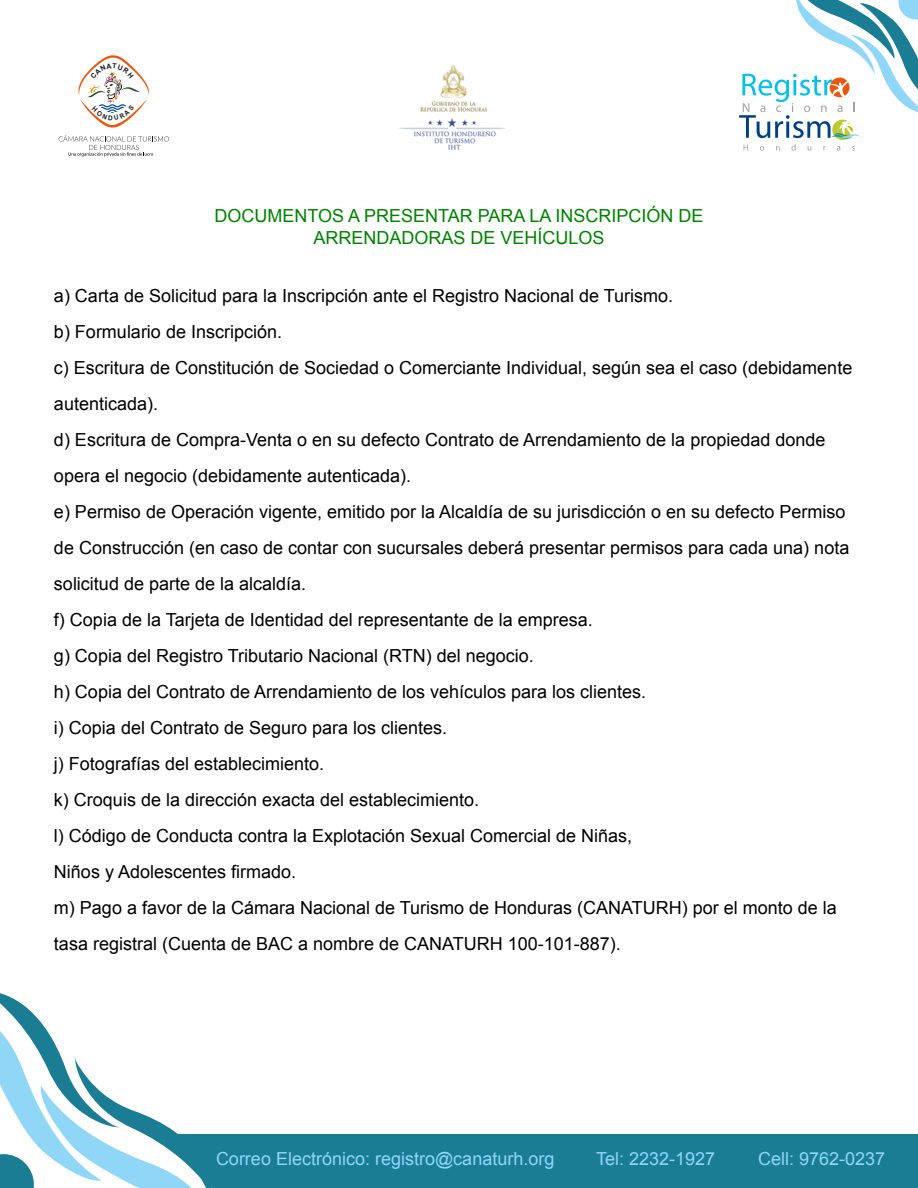
<style>
.page{position:relative;width:918px;height:1188px;background:#fff}
.page>*{position:absolute;margin:0;border:0;box-sizing:border-box;transform-origin:0 0}
.t1{font:18px/36px "Arial";color:#000}
.t2{font:18px "Arial";color:#8fd6f7}
.t3{font:18px/21.6px "Arial";color:#008100;text-align:center}
</style>
<div class="page">
<svg style="left:739px;top:0;width:179px;height:151px"></svg>
<img style="left:399px;top:65px;width:106px;height:85px">
<svg style="left:0;top:993px;width:918px;height:195px"></svg>
<svg style="left:59px;top:55px;width:110px;height:102px"></svg>
<p class="t3" style="left:214px;top:205px;width:491px">DOCUMENTOS A PRESENTAR PARA LA INSCRIPCIÓN DE<br>ARRENDADORAS DE VEHÍCULOS</p>
<p class="t1" style="left:54px;top:278px;width:800px">a) Carta de Solicitud para la Inscripción ante el Registro Nacional de Turismo.<br>b) Formulario de Inscripción.<br>c) Escritura de Constitución de Sociedad o Comerciante Individual, según sea el caso (debidamente autenticada).<br>d) Escritura de Compra-Venta o en su defecto Contrato de Arrendamiento de la propiedad donde opera el negocio (debidamente autenticada).<br>e) Permiso de Operación vigente, emitido por la Alcaldía de su jurisdicción o en su defecto Permiso de Construcción (en caso de contar con sucursales deberá presentar permisos para cada una) nota solicitud de parte de la alcaldía.<br>f) Copia de la Tarjeta de Identidad del representante de la empresa.<br>g) Copia del Registro Tributario Nacional (RTN) del negocio.<br>h) Copia del Contrato de Arrendamiento de los vehículos para los clientes.<br>i) Copia del Contrato de Seguro para los clientes.<br>j) Fotografías del establecimiento.<br>k) Croquis de la dirección exacta del establecimiento.<br>l) Código de Conducta contra la Explotación Sexual Comercial de Niñas,<br>Niños y Adolescentes firmado.<br>m) Pago a favor de la Cámara Nacional de Turismo de Honduras (CANATURH) por el monto de la tasa registral (Cuenta de BAC a nombre de CANATURH 100-101-887).</p>
<p class="t2" style="left:216px;top:1147px;width:340px">Correo Electrónico: registro@canaturh.org</p>
<p class="t2" style="left:596px;top:1147px;width:121px">Tel: 2232-1927</p>
<p class="t2" style="left:758px;top:1147px;width:129px">Cell: 9762-0237</p>
</div>
